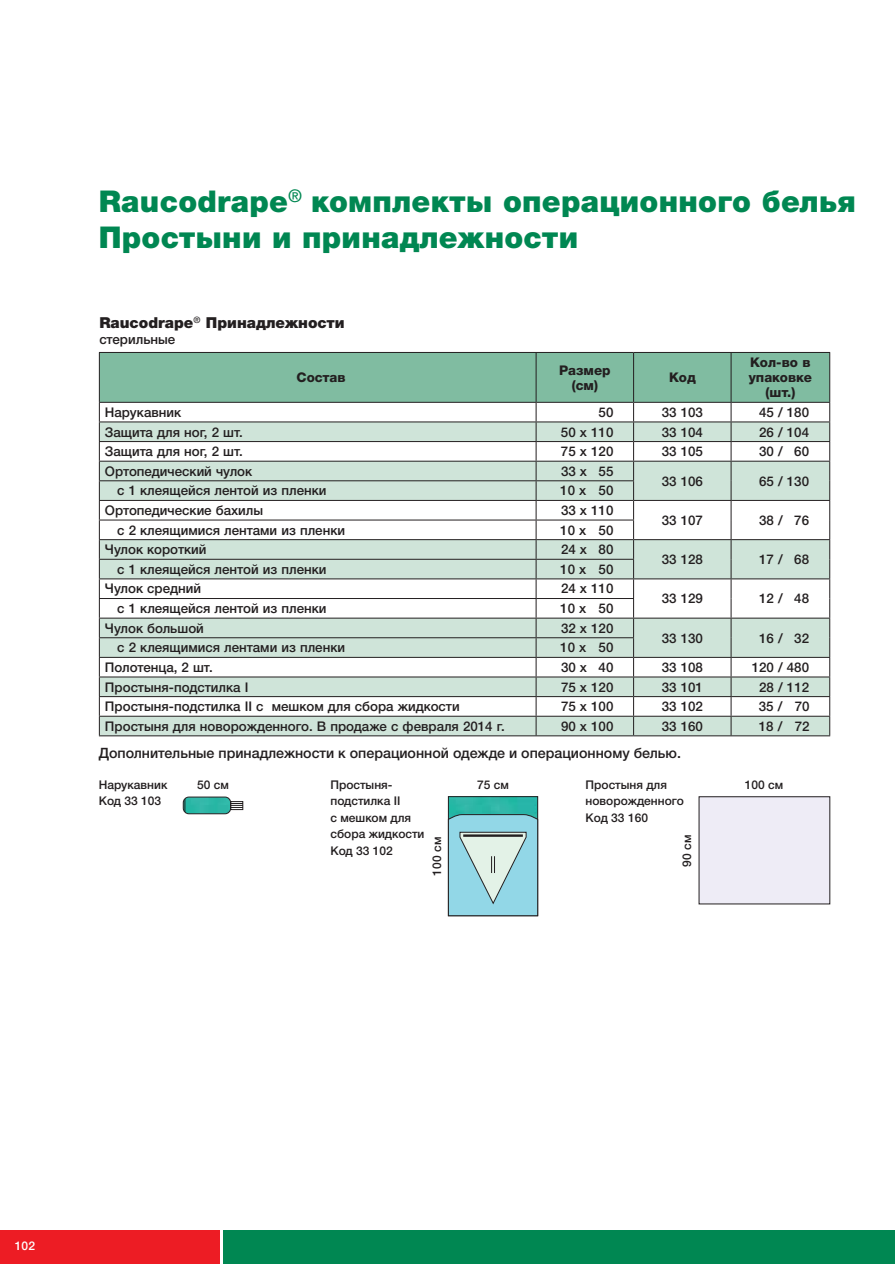
<style>
.page{position:relative;width:895px;height:1264px;background:#fff}
.page>*{position:absolute;margin:0;border:0;box-sizing:border-box;transform-origin:0 0}
.t1{font:900 30px/36px "Helvetica Neue LTW1 G";letter-spacing:.01em;color:#008752}
.t2{font:900 15.15px "Helvetica Neue LTW1 G";color:#231f20}
.t3{font:500 14.25px "Helvetica Neue LTW1 G";color:#231f20}
.t4{font:500 13.35px "Helvetica Neue LTW1 G";color:#231f20}
.t5{font:800 13.35px/15.1px "Helvetica Neue LTW1 G";color:#231f20;text-align:center}
.t6{font:500 12px/16.5px "Helvetica Neue LTW1 G";color:#231f20}
.t7{font:500 12px "Helvetica Neue LTW1 G";color:#fff}
</style>
<div class="page">
<div style="left:224px;top:1230px;width:671px;height:33px;background:#008752"></div>
<div style="left:0;top:1230px;width:220px;height:33px;background:#ed1c24"></div>
<hr style="left:99px;top:735px;width:535px;height:1px;background:#231f20">
<hr style="left:634px;top:735px;width:196px;height:1px;background:#231f20">
<svg style="left:99px;top:352px;width:731px;height:383px"></svg>
<img style="left:183px;top:797px;width:48px;height:16px;border-radius:6px">
<svg style="left:185px;top:798px;width:1px;height:14px"></svg>
<div style="left:183px;top:796px;width:48px;height:18px;border:1px solid #231f20;border-radius:6px"></div>
<svg style="left:232px;top:803px;width:9px;height:5px"></svg>
<div style="left:230px;top:801px;width:13px;height:9px;border:1px solid #231f20"></div>
<img style="left:450px;top:798px;width:86px;height:16px">
<div style="left:448px;top:796px;width:90px;height:120px;border:1px solid #231f20"></div>
<svg style="left:448px;top:814px;width:90px;height:102px"></svg>
<div style="left:699px;top:796px;width:131px;height:108px;background:#eeecf6"></div>
<h1 class="t1" style="left:99px;top:183px;width:758px">Raucodrape<sup>®</sup> комплекты операционного белья<br>Простыни и принадлежности</h1>
<p class="t2" style="left:99px;top:313px;width:247px">Raucodrape<sup>®</sup> Принадлежности</p>
<p class="t4" style="left:99px;top:334px;width:77px">стерильные</p>
<p class="t5" style="left:297px;top:371px;width:50px">Состав</p>
<p class="t5" style="left:559px;top:364px;width:53px">Размер (см)</p>
<p class="t5" style="left:669px;top:371px;width:28px">Код</p>
<p class="t5" style="left:749px;top:356px;width:65px">Кол-во в упаковке (шт.)</p>
<p class="t4" style="left:105px;top:407px;width:78px">Нарукавник</p>
<p class="t4" style="left:599px;top:407px;width:16px">50</p>
<p class="t4" style="left:662px;top:407px;width:43px">33 103</p>
<p class="t4" style="left:759px;top:407px;width:51px">45 / 180</p>
<p class="t4" style="left:105px;top:427px;width:139px">Защита для ног, 2 шт.</p>
<p class="t4" style="left:561px;top:427px;width:54px">50 x 110</p>
<p class="t4" style="left:662px;top:427px;width:43px">33 104</p>
<p class="t4" style="left:759px;top:427px;width:51px">26 / 104</p>
<p class="t4" style="left:105px;top:446px;width:139px">Защита для ног, 2 шт.</p>
<p class="t4" style="left:561px;top:446px;width:54px">75 x 120</p>
<p class="t4" style="left:662px;top:446px;width:43px">33 105</p>
<p class="t4" style="left:759px;top:446px;width:51px">30 / 60</p>
<p class="t4" style="left:105px;top:466px;width:149px">Ортопедический чулок</p>
<p class="t4" style="left:561px;top:466px;width:54px">33 x 55</p>
<p class="t4" style="left:662px;top:476px;width:43px">33 106</p>
<p class="t4" style="left:759px;top:476px;width:51px">65 / 130</p>
<p class="t4" style="left:117px;top:486px;width:211px">с 1 клеящейся лентой из пленки</p>
<p class="t4" style="left:560px;top:486px;width:55px">10 x 50</p>
<p class="t4" style="left:105px;top:505px;width:160px">Ортопедические бахилы</p>
<p class="t4" style="left:561px;top:505px;width:54px">33 x 110</p>
<p class="t4" style="left:662px;top:515px;width:43px">33 107</p>
<p class="t4" style="left:759px;top:515px;width:51px">38 / 76</p>
<p class="t4" style="left:117px;top:525px;width:229px">с 2 клеящимися лентами из пленки</p>
<p class="t4" style="left:560px;top:525px;width:55px">10 x 50</p>
<p class="t4" style="left:105px;top:545px;width:103px">Чулок короткий</p>
<p class="t4" style="left:561px;top:545px;width:54px">24 x 80</p>
<p class="t4" style="left:662px;top:554px;width:43px">33 128</p>
<p class="t4" style="left:759px;top:554px;width:51px">17 / 68</p>
<p class="t4" style="left:117px;top:564px;width:211px">с 1 клеящейся лентой из пленки</p>
<p class="t4" style="left:560px;top:564px;width:55px">10 x 50</p>
<p class="t4" style="left:105px;top:584px;width:98px">Чулок средний</p>
<p class="t4" style="left:561px;top:584px;width:54px">24 x 110</p>
<p class="t4" style="left:662px;top:594px;width:43px">33 129</p>
<p class="t4" style="left:759px;top:594px;width:51px">12 / 48</p>
<p class="t4" style="left:117px;top:603px;width:211px">с 1 клеящейся лентой из пленки</p>
<p class="t4" style="left:560px;top:603px;width:55px">10 x 50</p>
<p class="t4" style="left:105px;top:623px;width:100px">Чулок большой</p>
<p class="t4" style="left:561px;top:623px;width:54px">32 x 120</p>
<p class="t4" style="left:662px;top:633px;width:43px">33 130</p>
<p class="t4" style="left:759px;top:633px;width:51px">16 / 32</p>
<p class="t4" style="left:117px;top:643px;width:229px">с 2 клеящимися лентами из пленки</p>
<p class="t4" style="left:560px;top:643px;width:55px">10 x 50</p>
<p class="t4" style="left:105px;top:662px;width:109px">Полотенца, 2 шт.</p>
<p class="t4" style="left:561px;top:662px;width:54px">30 x 40</p>
<p class="t4" style="left:662px;top:662px;width:43px">33 108</p>
<p class="t4" style="left:752px;top:662px;width:59px">120 / 480</p>
<p class="t4" style="left:105px;top:682px;width:145px">Простыня-подстилка I</p>
<p class="t4" style="left:561px;top:682px;width:54px">75 x 120</p>
<p class="t4" style="left:662px;top:682px;width:43px">33 101</p>
<p class="t4" style="left:759px;top:682px;width:51px">28 / 112</p>
<p class="t4" style="left:105px;top:701px;width:356px">Простыня-подстилка II с мешком для сбора жидкости</p>
<p class="t4" style="left:561px;top:701px;width:54px">75 x 100</p>
<p class="t4" style="left:662px;top:701px;width:43px">33 102</p>
<p class="t4" style="left:759px;top:701px;width:52px">35 / 70</p>
<p class="t4" style="left:105px;top:721px;width:401px">Простыня для новорожденного. В продаже с февраля 2014 г.</p>
<p class="t4" style="left:561px;top:721px;width:54px">90 x 100</p>
<p class="t4" style="left:662px;top:721px;width:43px">33 160</p>
<p class="t4" style="left:759px;top:721px;width:52px">18 / 72</p>
<p class="t3" style="left:99px;top:748px;width:584px">Дополнительные принадлежности к операционной одежде и операционному белью.</p>
<p class="t6" style="left:99px;top:777px;width:70px">Нарукавник<br>Код 33 103</p>
<p class="t6" style="left:197px;top:778px;width:33px">50 см</p>
<p class="t6" style="left:330px;top:777px;width:96px">Простыня&shy;подстилка II<br>с мешком для сбора жидкости<br>Код 33 102</p>
<p class="t6" style="left:477px;top:777px;width:33px">75 см</p>
<p class="t6" style="left:586px;top:777px;width:100px">Простыня для новорожденного<br>Код 33 160</p>
<p class="t6" style="left:745px;top:777px;width:40px">100 см</p>
<p class="t6" style="left:680px;top:866px;width:33px;rotate:-90deg">90 см</p>
<p class="t6" style="left:430px;top:875px;width:40px;rotate:-90deg">100 см</p>
<p class="t7" style="left:15px;top:1241px;width:22px">102</p>
</div>
